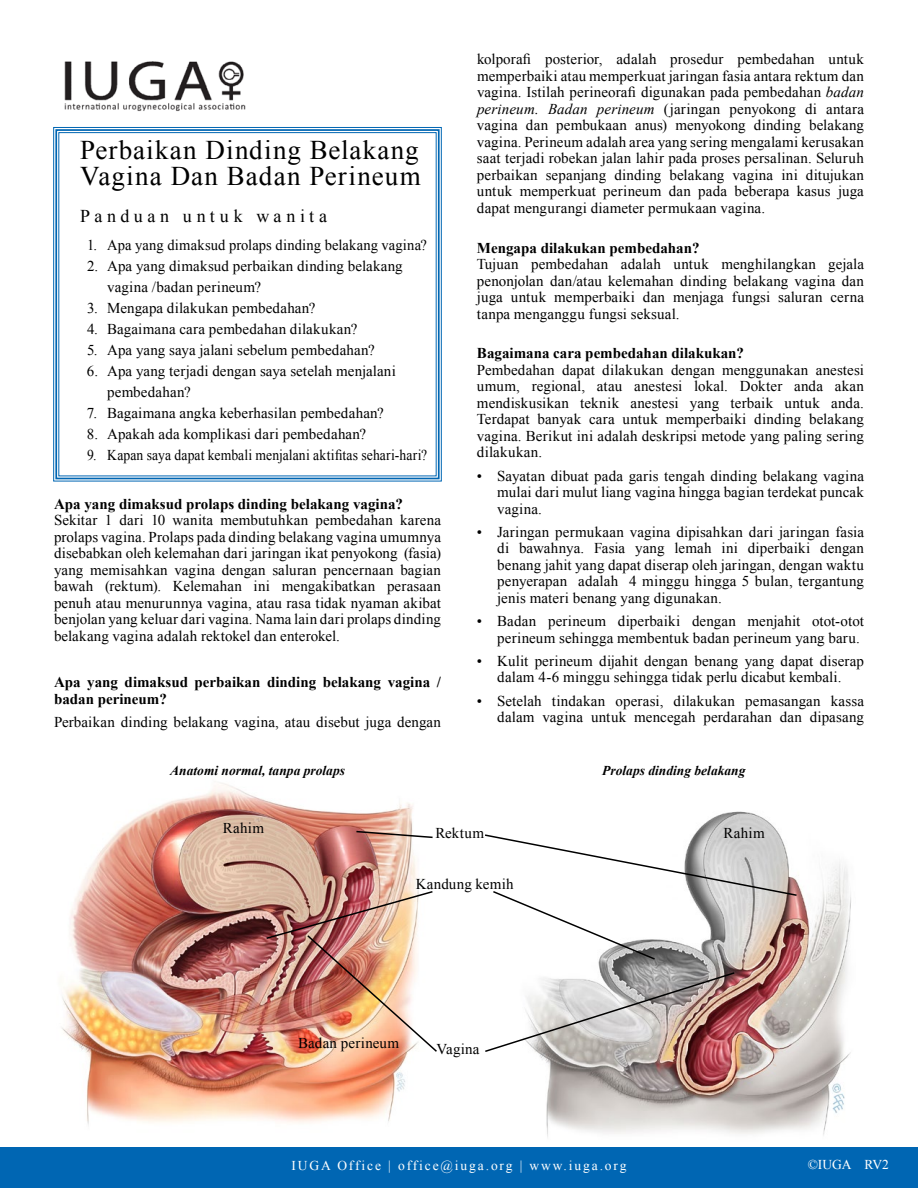
<style>
.page{position:relative;width:918px;height:1188px;background:#fff}
.page>*{position:absolute;margin:0;border:0;box-sizing:border-box;transform-origin:0 0}
.t1{font:27px/25.5px "Times New Roman";letter-spacing:.045em;color:#000}
.t2{font:18px "Times New Roman";letter-spacing:.26em;color:#000}
.t3{font:15px/16.5px "Times New Roman";letter-spacing:.01em;color:#000;text-align:justify}
.t4{font:700 15px/16.5px "Times New Roman";color:#000}
.t5{font:15px "Times New Roman";letter-spacing:.01em;color:#000;scale:.91 1}
.t6{font:italic 700 13.5px "Times New Roman";color:#000}
.t7{font:13.5px "Times New Roman";letter-spacing:.14em;color:#fff}
.s1{font-style:italic}
</style>
<div class="page">
<div style="left:0;top:1147px;width:918px;height:41px;background:#0066b3"></div>
<img style="left:64px;top:61px;width:182px;height:51px">
<svg style="left:53px;top:127px;width:389px;height:355px"></svg>
<div style="left:55px;top:129px;width:385px;height:350px;border:2px solid #0066b3"></div>
<img style="left:61px;top:783px;width:358px;height:342px">
<img style="left:538px;top:811px;width:313px;height:326px">
<img style="left:485px;top:971px;width:251px;height:82px">
<svg style="left:355px;top:830px;width:78px;height:9px"></svg>
<img style="left:265px;top:890px;width:172px;height:163px">
<svg style="left:485px;top:833px;width:313px;height:128px"></svg>
<h1 class="t1" style="left:80px;top:137px;width:342px">Perbaikan Dinding Belakang<br>Vagina Dan Badan Perineum</h1>
<p class="t2" style="left:80px;top:204px;width:248px">Panduan untuk wanita</p>
<p class="t3" style="left:87px;top:237px;width:342px">1. Apa yang dimaksud prolaps dinding belakang vagina?</p>
<p class="t3" style="left:107px;top:255px;width:297px;line-height:21px;text-indent:-20px">2. Apa yang dimaksud perbaikan dinding belakang vagina /badan perineum?</p>
<p class="t3" style="left:87px;top:300px;width:230px">3. Mengapa dilakukan pembedahan?</p>
<p class="t3" style="left:87px;top:321px;width:272px">4. Bagaimana cara pembedahan dilakukan?</p>
<p class="t3" style="left:87px;top:342px;width:289px">5. Apa yang saya jalani sebelum pembedahan?</p>
<p class="t3" style="left:107px;top:360px;width:290px;line-height:21px;text-indent:-20px">6. Apa yang terjadi dengan saya setelah menjalani pembedahan?</p>
<p class="t3" style="left:87px;top:405px;width:298px">7. Bagaimana angka keberhasilan pembedahan?</p>
<p class="t3" style="left:87px;top:426px;width:281px">8. Apakah ada komplikasi dari pembedahan?</p>
<p class="t5" style="left:87px;top:445px;width:375px">9. Kapan saya dapat kembali menjalani aktifitas sehari-hari?</p>
<p class="t4" style="left:54px;top:495px;width:351px">Apa yang dimaksud prolaps dinding belakang vagina?</p>
<p class="t3" style="left:54px;top:512px;width:389px">Sekitar 1 dari 10 wanita membutuhkan pembedahan karena prolaps vagina. Prolaps pada dinding belakang vagina umumnya disebabkan oleh kelemahan dari jaringan ikat penyokong (fasia) yang memisahkan vagina dengan saluran pencernaan bagian bawah (rektum). Kelemahan ini mengakibatkan perasaan penuh atau menurunnya vagina, atau rasa tidak nyaman akibat benjolan yang keluar dari vagina. Nama lain dari prolaps dinding belakang vagina adalah rektokel dan enterokel.</p>
<p class="t4" style="left:54px;top:674px;width:388px">Apa yang dimaksud perbaikan dinding belakang vagina / badan perineum?</p>
<p class="t3" style="left:54px;top:714px;width:389px">Perbaikan dinding belakang vagina, atau disebut juga dengan</p>
<p class="t3" style="left:477px;top:51px;width:389px">kolporafi posterior, adalah prosedur pembedahan untuk memperbaiki atau memperkuat jaringan fasia antara rektum dan vagina. Istilah perineorafi digunakan pada pembedahan <span class="s1">badan perineum. Badan perineum</span> (jaringan penyokong di antara vagina dan pembukaan anus) menyokong dinding belakang vagina. Perineum adalah area yang sering mengalami kerusakan saat terjadi robekan jalan lahir pada proses persalinan. Seluruh perbaikan sepanjang dinding belakang vagina ini ditujukan untuk memperkuat perineum dan pada beberapa kasus juga dapat mengurangi diameter permukaan vagina.</p>
<p class="t4" style="left:477px;top:239px;width:224px">Mengapa dilakukan pembedahan?</p>
<p class="t3" style="left:477px;top:256px;width:389px">Tujuan pembedahan adalah untuk menghilangkan gejala penonjolan dan/atau kelemahan dinding belakang vagina dan juga untuk memperbaiki dan menjaga fungsi saluran cerna tanpa menganggu fungsi seksual.</p>
<p class="t4" style="left:477px;top:345px;width:269px">Bagaimana cara pembedahan dilakukan?</p>
<p class="t3" style="left:477px;top:361px;width:389px">Pembedahan dapat dilakukan dengan menggunakan anestesi umum, regional, atau anestesi lokal. Dokter anda akan mendiskusikan teknik anestesi yang terbaik untuk anda.<br>Terdapat banyak cara untuk memperbaiki dinding belakang vagina. Berikut ini adalah deskripsi metode yang paling sering dilakukan.</p>
<p class="t3" style="left:497px;top:467px;width:368px;text-indent:-20px">• Sayatan dibuat pada garis tengah dinding belakang vagina mulai dari mulut liang vagina hingga bagian terdekat puncak vagina.</p>
<p class="t3" style="left:497px;top:523px;width:368px;text-indent:-20px">• Jaringan permukaan vagina dipisahkan dari jaringan fasia di bawahnya. Fasia yang lemah ini diperbaiki dengan benang jahit yang dapat diserap oleh jaringan, dengan waktu penyerapan adalah 4 minggu hingga 5 bulan, tergantung jenis materi benang yang digunakan.</p>
<p class="t3" style="left:477px;top:613px;width:389px;text-align:right">• Badan perineum diperbaiki dengan menjahit otot-otot perineum sehingga membentuk badan perineum yang baru.</p>
<p class="t3" style="left:477px;top:652px;width:389px;text-align:center">• Kulit perineum dijahit dengan benang yang dapat diserap dalam 4-6 minggu sehingga tidak perlu dicabut kembali.</p>
<p class="t3" style="left:477px;top:692px;width:389px;text-align:right">• Setelah tindakan operasi, dilakukan pemasangan kassa dalam vagina untuk mencegah perdarahan dan dipasang</p>
<p class="t6" style="left:170px;top:761px;width:176px">Anatomi normal, tanpa prolaps</p>
<p class="t6" style="left:602px;top:761px;width:145px">Prolaps dinding belakang</p>
<p class="t3" style="left:223px;top:820px;width:43px">Rahim</p>
<p class="t3" style="left:435px;top:824px;width:50px">Rektum</p>
<p class="t3" style="left:416px;top:876px;width:99px">Kandung kemih</p>
<p class="t3" style="left:724px;top:824px;width:43px">Rahim</p>
<p class="t3" style="left:298px;top:1035px;width:103px">Badan perineum</p>
<p class="t3" style="left:436px;top:1040px;width:45px">Vagina</p>
<p class="t7" style="left:292px;top:1157px;width:336px">IUGA Office | office@iuga.org | www.iuga.org</p>
<p class="t7" style="left:808px;top:1155px;width:83px">©IUGA RV2</p>
</div>
